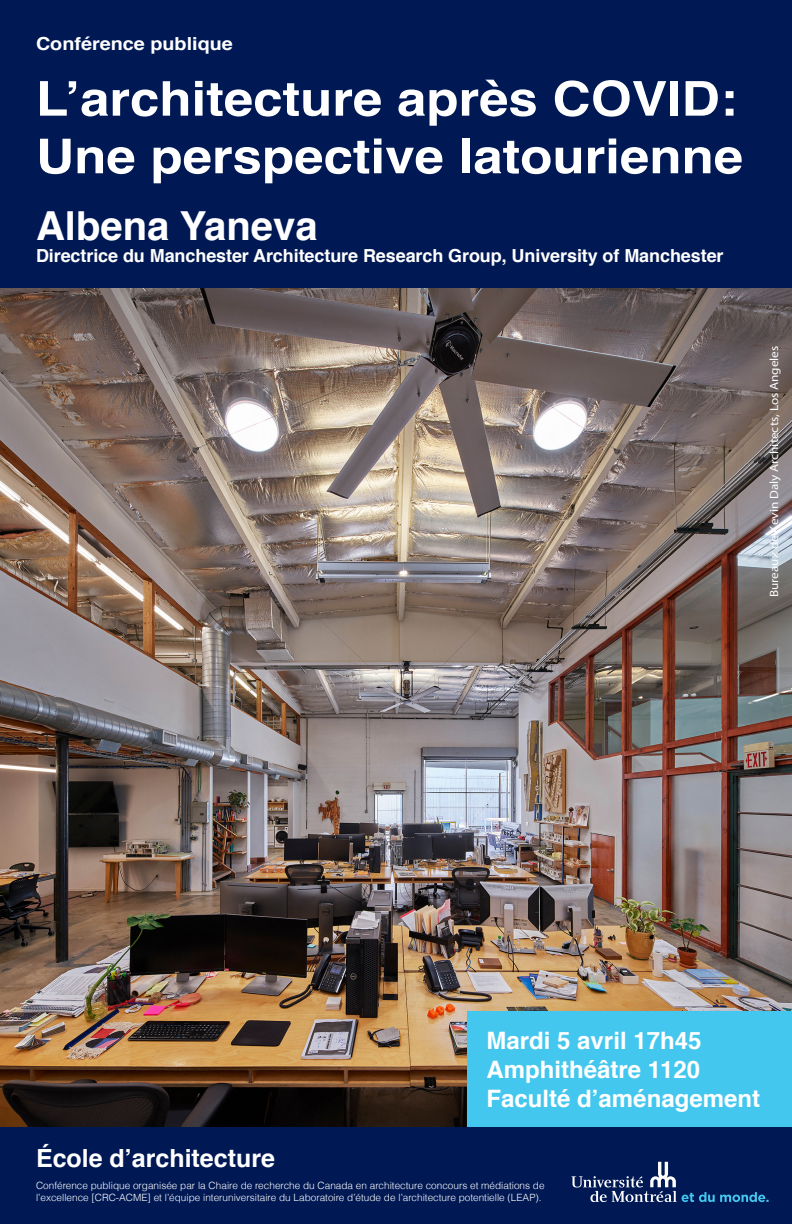
<style>
.page{position:relative;width:792px;height:1224px;background:#fff}
.page>*{position:absolute;margin:0;border:0;box-sizing:border-box;transform-origin:0 0}
.Titre{font:700 48px/57.6px "Helvetica";color:#fff;scale:1.1 1}
.sous-titre_conferenc{font:700 40px "Helvetica";color:#fff}
.t1{font:700 25px "Helvetica";color:#fff}
.t2{font:700 24px "Helvetica";color:#fff}
.sous-titre_conferenc-2{font:700 18px "Helvetica";letter-spacing:-.005em;color:#fff}
.Titre-2{font:700 18px "Helvetica";color:#fff;scale:1.1 1}
.Titre-3{font:12px "Myriad Pro";color:#fbfdfe;scale:1.1 1}
.t3{font:300 10px/12px "Helvetica";color:#fff}
</style>
<div class="page">
<div style="left:0;top:0;width:792px;height:289px;background:#001954"></div>
<div style="left:0;top:1126px;width:792px;height:98px;background:#001954"></div>
<svg style="left:571px;top:1162px;width:198px;height:40px"></svg>
<img style="left:0;top:289px;width:792px;height:837px">
<div style="left:468px;top:1011px;width:324px;height:115px;background:#44c7ee"></div>
<p class="Titre-2" style="left:36px;top:29px;width:181px">Conférence publique</p>
<p class="Titre" style="left:36px;top:71px;width:644px">L’architecture après COVID:<br>Une perspective latourienne</p>
<p class="sous-titre_conferenc" style="left:36px;top:194px;width:283px">Albena Yaneva</p>
<p class="sous-titre_conferenc-2" style="left:36px;top:241px;width:689px">Directrice du Manchester Architecture Research Group, University of Manchester</p>
<p class="Titre-3" style="left:767px;top:597px;width:230px;rotate:-90deg">Bureaux de Kevin Daly Architects, Los Angeles</p>
<p class="t1" style="left:36px;top:1138px;width:240px">École d’architecture</p>
<p class="t2" style="left:487px;top:1021px;width:216px">Mardi 5 avril 17h45</p>
<p class="t2" style="left:487px;top:1050px;width:215px">Amphithéâtre 1120</p>
<p class="t2" style="left:487px;top:1079px;width:275px">Faculté d’aménagement</p>
<p class="t3" style="left:36px;top:1180px;width:510px">Conférence publique organisée par la Chaire de recherche du Canada en architecture concours et médiations de l’excellence [CRC-ACME] et l’équipe interuniversitaire du Laboratoire d’étude de l’architecture potentielle (LEAP).</p>
</div>
